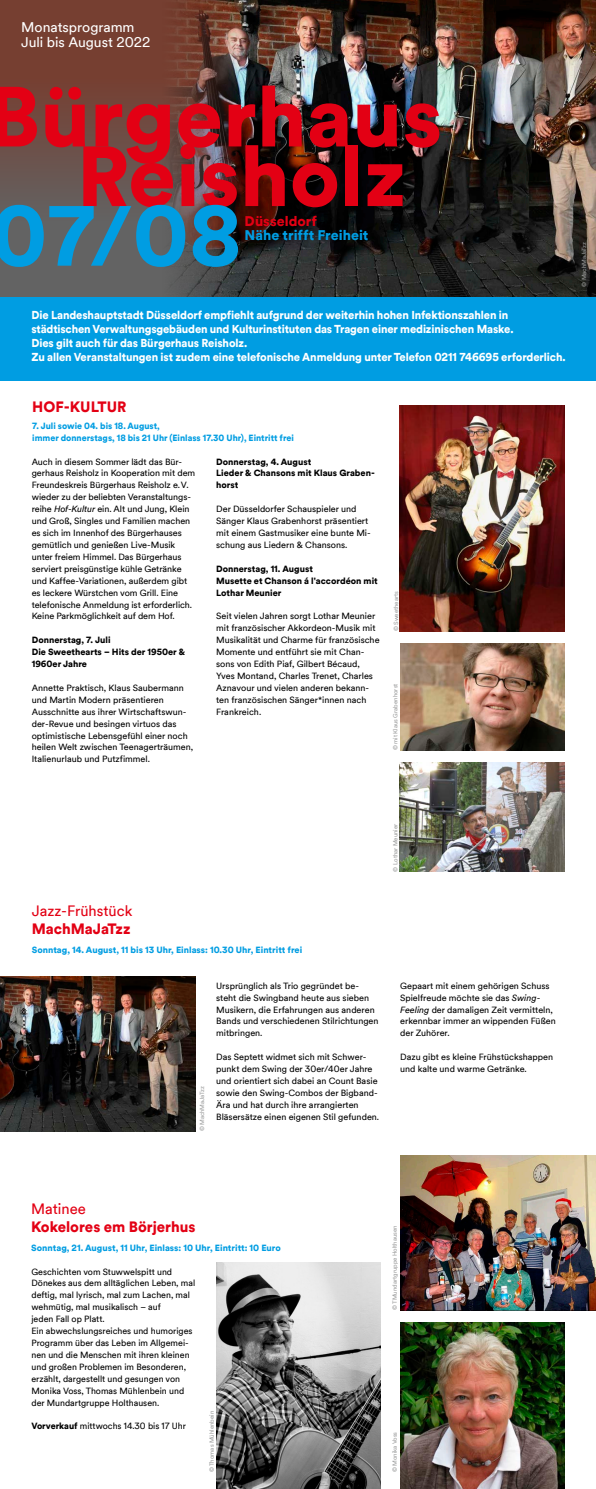
<style>
.page{position:relative;width:596px;height:1489px;background:#fff}
.page>*{position:absolute;margin:0;border:0;box-sizing:border-box;transform-origin:0 0}
.t1{font:900 84.1px "Duesseldorf Circular TT";color:#e30014}
.t2{font:900 84.1px "Duesseldorf Circular TT";color:#009de2}
.t3{font:900 15px "Duesseldorf Circular TT";color:#e30014}
.t4{font:15px "Duesseldorf Circular TT";color:#e30014}
.t5{font:14px "Duesseldorf Circular TT";letter-spacing:-.005em;color:#fff}
.t6{font:900 14px "Duesseldorf Circular TT";color:#009de2}
.t7{font:900 14px "Duesseldorf Circular TT";color:#e30014}
.t8{font:900 11.5px/13.8px "Duesseldorf Circular TT";letter-spacing:-.01em;color:#fff;scale:.96 1}
.t9{font:9px/11.9px "Duesseldorf Circular TT";color:#000}
.t10{font:900 9px "Duesseldorf Circular TT";color:#009de2}
.t11{font:900 9px/11.9px "Duesseldorf Circular TT";color:#000}
.t12{font:6px "Duesseldorf Circular TT";color:#9b9c9c}
.s1{font-style:italic}
.s2{font-weight:900}
</style>
<div class="page">
<div style="left:0;top:0;width:595px;height:298px;background:linear-gradient(to bottom,#7a3827,#5f696c)"></div>
<img style="left:162px;top:0;width:433px;height:298px">
<div style="left:0;top:298px;width:595px;height:83px;background:#009de2"></div>
<img style="left:0;top:976px;width:196px;height:155px">
<img style="left:400px;top:1155px;width:195px;height:155px">
<img style="left:399px;top:405px;width:165px;height:226px">
<img style="left:400px;top:643px;width:163px;height:107px">
<img style="left:399px;top:762px;width:164px;height:109px">
<img style="left:400px;top:1322px;width:164px;height:166px">
<img style="left:216px;top:1262px;width:164px;height:226px">
<p class="t5" style="left:21px;top:17px;width:115px">Monatsprogramm</p>
<p class="t5" style="left:21px;top:32px;width:130px">Juli bis August 2022</p>
<p class="t1" style="left:-12px;top:58px;width:456px">Bürgerhaus</p>
<p class="t1" style="left:77px;top:118px;width:331px">Reisholz</p>
<p class="t2" style="left:-9px;top:177px;width:252px">07/08</p>
<p class="t7" style="left:244px;top:211px;width:74px">Düsseldorf</p>
<p class="t6" style="left:244px;top:225px;width:125px">Nähe trifft Freiheit</p>
<p class="t8" style="left:31px;top:308px;width:503px">Die Landeshauptstadt Düsseldorf empfiehlt aufgrund der weiterhin hohen Infektionszahlen in städtischen Verwaltungsgebäuden und Kulturinstituten das Tragen einer medizinischen Maske.</p>
<p class="t8" style="left:31px;top:335px;width:226px">Dies gilt auch für das Bürgerhaus Reisholz.</p>
<p class="t8" style="left:31px;top:349px;width:557px">Zu allen Veranstaltungen ist zudem eine telefonische Anmeldung unter Telefon 0211 746695 erforderlich.</p>
<p class="t3" style="left:32px;top:396px;width:96px">HOF-KULTUR</p>
<p class="t10" style="left:32px;top:419px;width:129px">7. Juli sowie 04. bis 18. August,</p>
<p class="t10" style="left:32px;top:431px;width:263px">immer donnerstags, 18 bis 21 Uhr (Einlass 17.30 Uhr), Eintritt frei</p>
<p class="t9" style="left:32px;top:455px;width:165px">Auch in diesem Sommer lädt das Bür&shy;gerhaus Reisholz in Kooperation mit dem Freundeskreis Bürgerhaus Reisholz e.V. wieder zu der beliebten Veranstaltungs&shy;reihe <span class="s1">Hof-Kultur</span> ein. Alt und Jung, Klein und Groß, Singles und Familien machen es sich im Innenhof des Bürgerhauses gemütlich und genießen Live-Musik unter freiem Himmel. Das Bürgerhaus serviert preisgünstige kühle Getränke und Kaffee-Variationen, außerdem gibt es leckere Würstchen vom Grill. Eine telefonische Anmeldung ist erforderlich.<br>Keine Parkmöglichkeit auf dem Hof.</p>
<p class="t11" style="left:32px;top:633px;width:80px">Donnerstag, 7. Juli</p>
<p class="t11" style="left:32px;top:645px;width:155px">Die Sweethearts – Hits der 1950er &amp;<br>1960er Jahre</p>
<p class="t9" style="left:32px;top:681px;width:163px">Annette Praktisch, Klaus Saubermann und Martin Modern präsentieren Ausschnitte aus ihrer Wirtschaftswun&shy;der-Revue und besingen virtuos das optimistische Lebensgefühl einer noch heilen Welt zwischen Teenagerträumen, Italienurlaub und Putzfimmel.</p>
<p class="t11" style="left:216px;top:455px;width:97px">Donnerstag, 4. August</p>
<p class="t11" style="left:216px;top:467px;width:160px">Lieder &amp; Chansons mit Klaus Graben&shy;horst</p>
<p class="t9" style="left:216px;top:502px;width:156px">Der Düsseldorfer Schauspieler und Sänger Klaus Grabenhorst präsentiert mit einem Gastmusiker eine bunte Mi&shy;schung aus Liedern &amp; Chansons.</p>
<p class="t11" style="left:216px;top:562px;width:98px">Donnerstag, 11. August</p>
<p class="t11" style="left:216px;top:574px;width:163px">Musette et Chanson á l'accordéon mit<br>Lothar Meunier</p>
<p class="t9" style="left:216px;top:610px;width:165px">Seit vielen Jahren sorgt Lothar Meunier mit französischer Akkordeon-Musik mit Musikalität und Charme für französische Momente und entführt sie mit Chan&shy;sons von Edith Piaf, Gilbert Bécaud, Yves Montand, Charles Trenet, Charles Aznavour und vielen anderen bekann&shy;ten französischen Sänger*innen nach Frankreich.</p>
<p class="t12" style="left:392px;top:631px;width:42px;rotate:-90deg">© Sweethearts</p>
<p class="t12" style="left:391px;top:750px;width:68px;rotate:-90deg">© mit Klaus Grabenhorst</p>
<p class="t12" style="left:579px;top:287px;width:47px;rotate:-90deg">© MachMaJaTzz</p>
<p class="t4" style="left:32px;top:901px;width:102px">Jazz-Frühstück</p>
<p class="t3" style="left:32px;top:918px;width:100px">MachMaJaTzz</p>
<p class="t10" style="left:32px;top:943px;width:272px">Sonntag, 14. August, 11 bis 13 Uhr, Einlass: 10.30 Uhr, Eintritt frei</p>
<p class="t12" style="left:198px;top:1131px;width:47px;rotate:-90deg">© MachMaJaTzz</p>
<p class="t9" style="left:216px;top:979px;width:164px">Ursprünglich als Trio gegründet be&shy;steht die Swingband heute aus sieben Musikern, die Erfahrungen aus anderen Bands und verschiedenen Stilrichtungen mitbringen.</p>
<p class="t9" style="left:216px;top:1050px;width:164px">Das Septett widmet sich mit Schwer&shy;punkt dem Swing der 30er/40er Jahre und orientiert sich dabei an Count Basie sowie den Swing-Combos der Bigband-Ära und hat durch ihre arrangierten Bläsersätze einen eigenen Stil gefunden.</p>
<p class="t12" style="left:391px;top:871px;width:49px;rotate:-90deg">© Lothar Meunier</p>
<p class="t9" style="left:400px;top:979px;width:157px">Gepaart mit einem gehörigen Schuss<br>Spielfreude möchte sie das <span class="s1">Swing-<br>Feeling</span> der damaligen Zeit vermitteln, erkennbar immer an wippenden Füßen der Zuhörer.</p>
<p class="t9" style="left:400px;top:1050px;width:154px">Dazu gibt es kleine Frühstückshappen und kalte und warme Getränke.</p>
<p class="t4" style="left:31px;top:1198px;width:56px">Matinee</p>
<p class="t3" style="left:31px;top:1216px;width:166px">Kokelores em Börjerhus</p>
<p class="t10" style="left:31px;top:1241px;width:251px">Sonntag, 21. August, 11 Uhr, Einlass: 10 Uhr, Eintritt: 10 Euro</p>
<p class="t9" style="left:31px;top:1264px;width:165px">Geschichten vom Stuwwelspitt und Dönekes aus dem alltäglichen Leben, mal deftig, mal lyrisch, mal zum Lachen, mal wehmütig, mal musikalisch – auf</p>
<p class="t9" style="left:31px;top:1312px;width:75px">jeden Fall op Platt.</p>
<p class="t9" style="left:31px;top:1324px;width:162px">Ein abwechslungsreiches und humoriges Programm über das Leben im Allgemei&shy;nen und die Menschen mit ihren kleinen und großen Problemen im Besonderen, erzählt, dargestellt und gesungen von Monika Voss, Thomas Mühlenbein und der Mundartgruppe Holthausen.</p>
<p class="t9" style="left:31px;top:1419px;width:156px"><span class="s2">Vorverkauf</span> mittwochs 14.30 bis 17 Uhr</p>
<p class="t12" style="left:207px;top:1472px;width:63px;rotate:-90deg">© Thomas Mühlenbein</p>
<p class="t12" style="left:390px;top:1310px;width:86px;rotate:-90deg">© TMundartgruppe Holthausen</p>
<p class="t12" style="left:390px;top:1472px;width:42px;rotate:-90deg">© Monika Voss</p>
</div>
